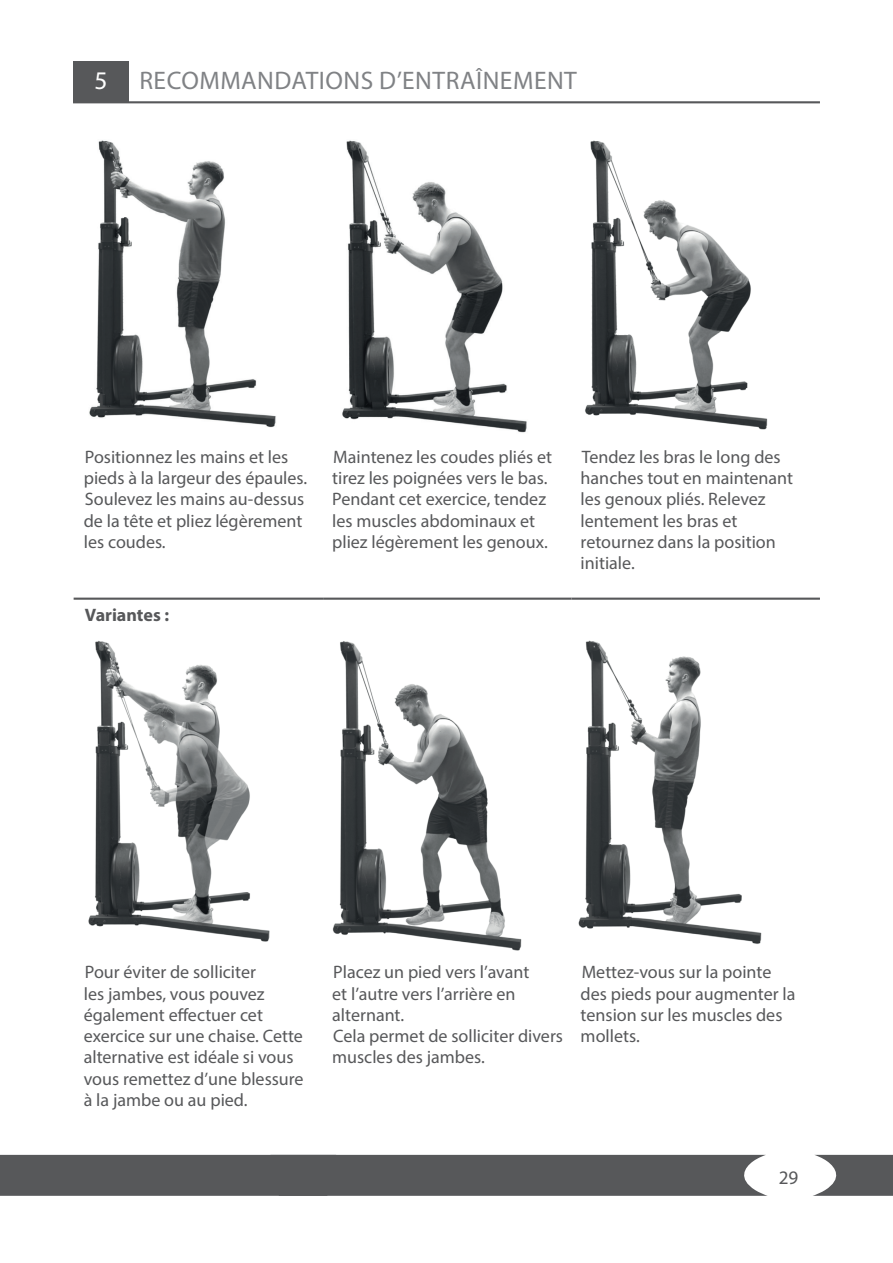
<style>
.page{position:relative;width:893px;height:1263px;background:#fff}
.page>*{position:absolute;margin:0;border:0;box-sizing:border-box;transform-origin:0 0}
.t1{font:25.5px "Myriad Pro";letter-spacing:.02em;color:#808285}
.t2{font:25.5px "Myriad Pro";color:#fff}
.t3{font:19.2px "Myriad Pro";color:#57585a}
.t4{font:18px/21.1px "Myriad Pro";color:#57585a}
.t5{font:700 18px "Myriad Pro";color:#57585a}
</style>
<div class="page">
<svg style="left:813px;top:1155px;width:80px;height:41px"></svg>
<div style="left:0;top:1155px;width:768px;height:41px;background:#57585a"></div>
<div style="left:73px;top:61px;width:55px;height:41px;background:#57585a"></div>
<hr style="left:73px;top:101px;width:747px;height:2px;background:#57585a">
<hr style="left:74px;top:598px;width:249px;height:2px;background:#57585a">
<hr style="left:323px;top:598px;width:248px;height:2px;background:#57585a">
<hr style="left:571px;top:598px;width:249px;height:2px;background:#57585a">
<img style="left:89px;top:140px;width:187px;height:288px">
<img style="left:342px;top:140px;width:185px;height:293px">
<img style="left:585px;top:140px;width:183px;height:290px">
<img style="left:88px;top:640px;width:182px;height:302px">
<img style="left:332px;top:641px;width:190px;height:310px">
<img style="left:578px;top:640px;width:184px;height:304px">
<p class="t2" style="left:94px;top:65px;width:15px">5</p>
<p class="t1" style="left:139px;top:65px;width:439px">RECOMMANDATIONS D’ENTRAÎNEMENT</p>
<p class="t4" style="left:84px;top:446px;width:225px">Positionnez les mains et les pieds à la largeur des épaules.</p>
<p class="t4" style="left:84px;top:488px;width:222px;text-align:justify">Soulevez les mains au-dessus de la tête et pliez légèrement les coudes.</p>
<p class="t5" style="left:85px;top:603px;width:86px">Variantes :</p>
<p class="t4" style="left:332px;top:446px;width:221px">Maintenez les coudes pliés et tirez les poignées vers le bas.<br>Pendant cet exercice, tendez les muscles abdominaux et pliez légèrement les genoux.</p>
<p class="t4" style="left:581px;top:446px;width:214px">Tendez les bras le long des hanches tout en maintenant les genoux pliés. Relevez lentement les bras et retournez dans la position initiale.</p>
<p class="t4" style="left:84px;top:961px;width:221px">Pour éviter de solliciter<br>les jambes, vous pouvez également effectuer cet exercice sur une chaise. Cette alternative est idéale si vous vous remettez d’une blessure à la jambe ou au pied.</p>
<p class="t4" style="left:332px;top:961px;width:199px">Placez un pied vers l’avant et l’autre vers l’arrière en alternant.</p>
<p class="t4" style="left:332px;top:1025px;width:232px">Cela permet de solliciter divers muscles des jambes.</p>
<p class="t4" style="left:581px;top:961px;width:216px">Mettez-vous sur la pointe des pieds pour augmenter la tension sur les muscles des mollets.</p>
<p class="t3" style="left:779px;top:1166px;width:21px">29</p>
</div>
